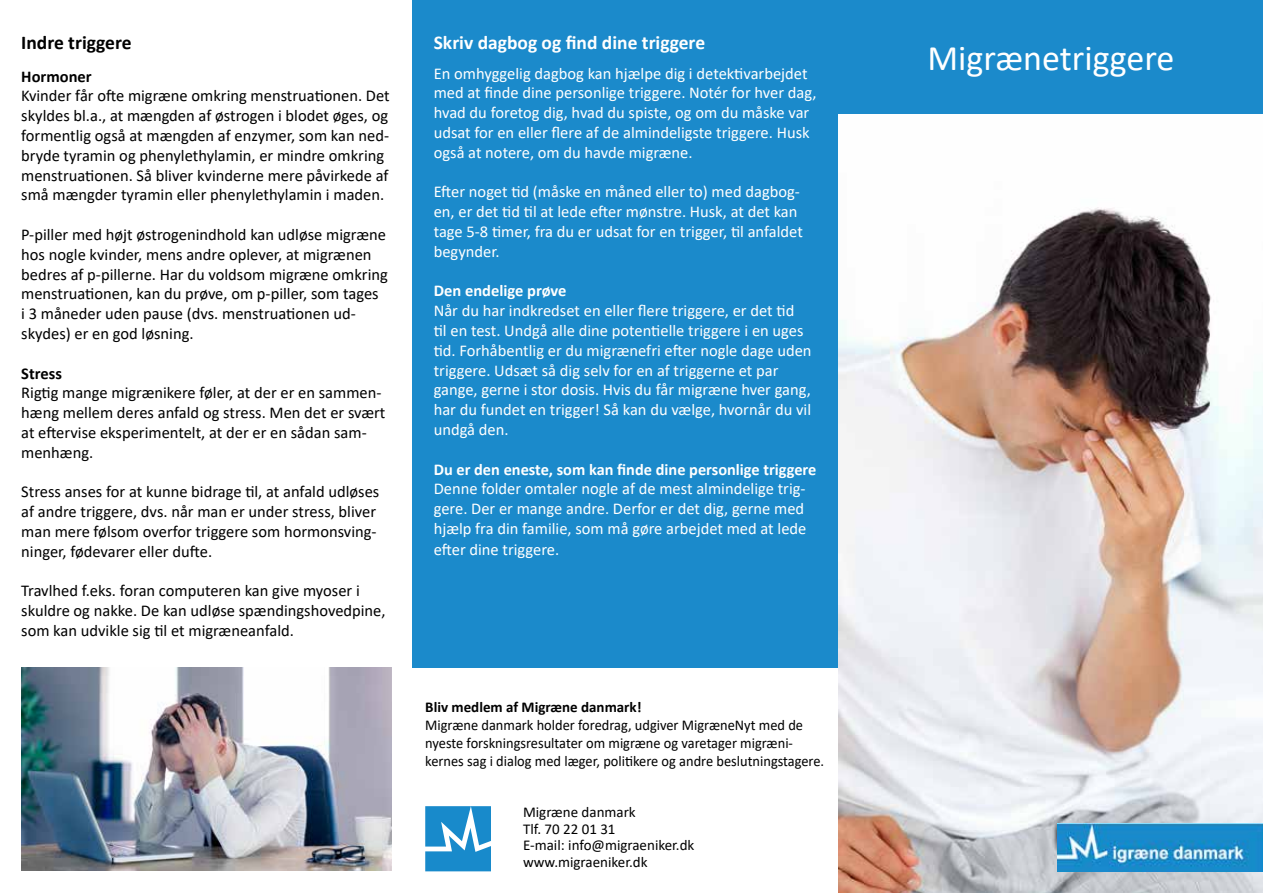
<style>
.page{position:relative;width:1263px;height:893px;background:#fff}
.page>*{position:absolute;margin:0;border:0;box-sizing:border-box;transform-origin:0 0}
.t1{font:36px "Calibri";color:#fff}
.t2{font:700 19.5px "Calibri";color:#fff}
.t3{font:700 19.5px "Calibri";color:#000}
.t4{font:16.5px/19.8px "Calibri";color:#000}
.t5{font:16.5px/19.8px "Calibri";color:#fff}
.t6{font:700 16.5px "Calibri";color:#fff}
.t7{font:700 16.5px "Calibri";color:#000}
.t8{font:15px/18px "Calibri";color:#000;scale:.96 1}
.t9{font:15px/16.5px "Calibri";color:#000}
.t10{font:700 15px "Calibri";color:#000}
</style>
<div class="page">
<div style="left:412px;top:0;width:432px;height:668px;background:#1b8acb"></div>
<img style="left:838px;top:113px;width:425px;height:780px">
<div style="left:838px;top:0;width:425px;height:113px;background:#1b8acb"></div>
<svg style="left:425px;top:806px;width:66px;height:65px;background:#3f9ed3"></svg>
<img style="left:21px;top:668px;width:370px;height:203px">
<img style="left:1058px;top:823px;width:205px;height:48px">
<p class="t3" style="left:21px;top:28px;width:112px">Indre triggere</p>
<p class="t7" style="left:21px;top:64px;width:72px">Hormoner</p>
<p class="t4" style="left:21px;top:86px;width:370px">Kvinder får ofte migræne omkring menstruationen. Det skyldes bl.a., at mængden af østrogen i blodet øges, og formentlig også at mængden af enzymer, som kan ned&shy;bryde tyramin og phenylethylamin, er mindre omkring menstruationen. Så bliver kvinderne mere påvirkede af små mængder tyramin eller phenylethylamin i maden.</p>
<p class="t4" style="left:21px;top:224px;width:368px">P-piller med højt østrogenindhold kan udløse migræne hos nogle kvinder, mens andre oplever, at migrænen bedres af p-pillerne. Har du voldsom migræne omkring menstruationen, kan du prøve, om p-piller, som tages<br>i 3 måneder uden pause (dvs. menstruationen ud&shy;skydes) er en god løsning.</p>
<p class="t7" style="left:21px;top:361px;width:42px">Stress</p>
<p class="t4" style="left:21px;top:383px;width:366px">Rigtig mange migrænikere føler, at der er en sammen&shy;hæng mellem deres anfald og stress. Men det er svært at eftervise eksperimentelt, at der er en sådan sam&shy;menhæng.</p>
<p class="t4" style="left:21px;top:482px;width:360px">Stress anses for at kunne bidrage til, at anfald udløses af andre triggere, dvs. når man er under stress, bliver man mere følsom overfor triggere som hormonsving&shy;ninger, fødevarer eller dufte.</p>
<p class="t4" style="left:21px;top:581px;width:366px">Travlhed f.eks. foran computeren kan give myoser i skuldre og nakke. De kan udløse spændingshovedpine, som kan udvikle sig til et migræneanfald.</p>
<p class="t2" style="left:434px;top:28px;width:273px">Skriv dagbog og find dine triggere</p>
<p class="t5" style="left:434px;top:63px;width:384px">En omhyggelig dagbog kan hjælpe dig i detektivarbejdet med at finde dine personlige triggere. Notér for hver dag, hvad du foretog dig, hvad du spiste, og om du måske var udsat for en eller flere af de almindeligste triggere. Husk også at notere, om du havde migræne.</p>
<p class="t5" style="left:434px;top:182px;width:371px">Efter noget tid (måske en måned eller to) med dagbog&shy;en, er det tid til at lede efter mønstre. Husk, at det kan tage 5-8 timer, fra du er udsat for en trigger, til anfaldet begynder.</p>
<p class="t6" style="left:434px;top:279px;width:134px">Den endelige prøve</p>
<p class="t5" style="left:434px;top:300px;width:379px">Når du har indkredset en eller flere triggere, er det tid<br>til en test. Undgå alle dine potentielle triggere i en uges tid. Forhåbentlig er du migrænefri efter nogle dage uden triggere. Udsæt så dig selv for en af triggerne et par gange, gerne i stor dosis. Hvis du får migræne hver gang, har du fundet en trigger! Så kan du vælge, hvornår du vil undgå den.</p>
<p class="t6" style="left:434px;top:457px;width:384px">Du er den eneste, som kan finde dine personlige triggere</p>
<p class="t5" style="left:434px;top:479px;width:374px">Denne folder omtaler nogle af de mest almindelige trig&shy;gere. Der er mange andre. Derfor er det dig, gerne med hjælp fra din familie, som må gøre arbejdet med at lede efter dine triggere.</p>
<p class="t10" style="left:425px;top:696px;width:218px">Bliv medlem af Migræne danmark!</p>
<p class="t8" style="left:425px;top:715px;width:417px">Migræne danmark holder foredrag, udgiver MigræneNyt med de nyeste forskningsresultater om migræne og varetager migræni&shy;kernes sag i dialog med læger, politikere og andre beslutningstagere.</p>
<p class="t9" style="left:523px;top:804px;width:173px">Migræne danmark<br>Tlf. 70 22 01 31<br>E-mail: info@migraeniker.dk www.migraeniker.dk</p>
<h1 class="t1" style="left:927px;top:33px;width:248px">Migrænetriggere</h1>
</div>
